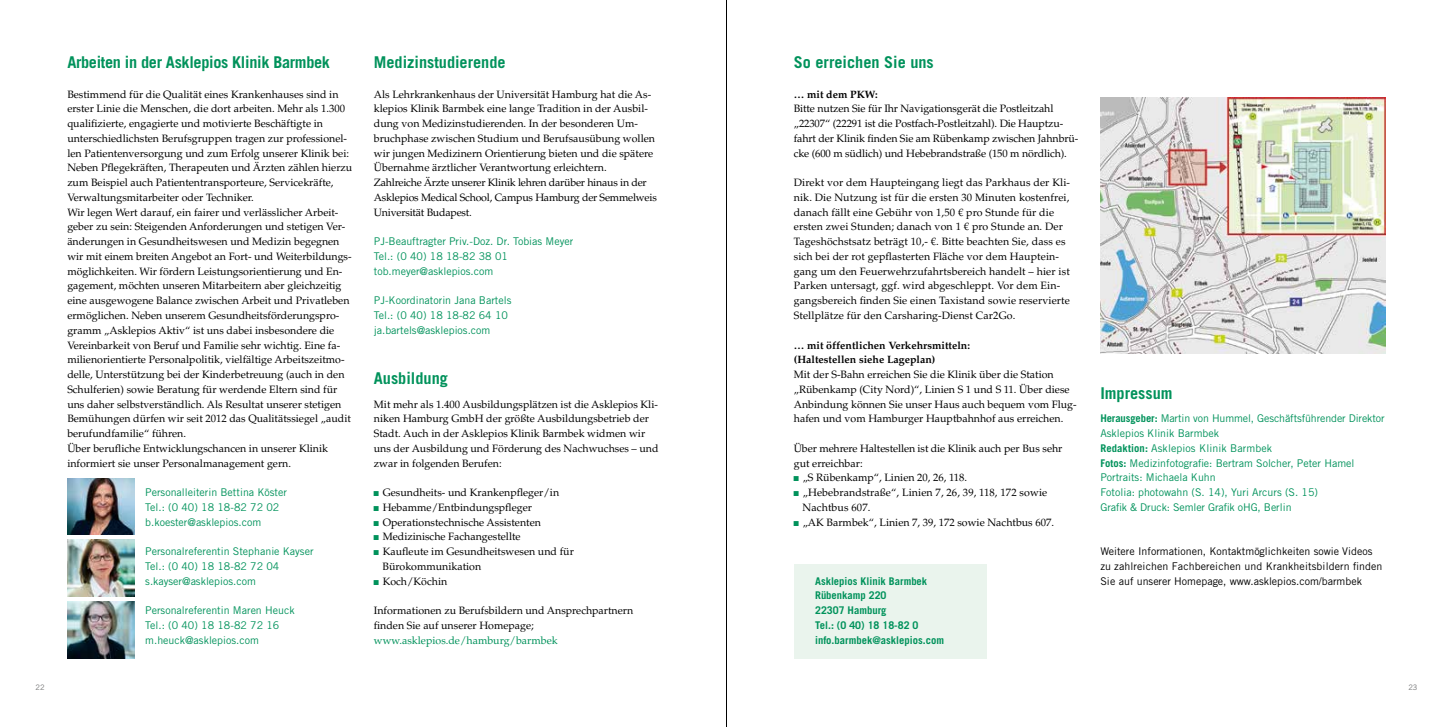
<style>
.page{position:relative;width:1453px;height:727px;background:#fff}
.page>*{position:absolute;margin:0;border:0;box-sizing:border-box;transform-origin:0 0}
.t1{font:700 16.25px "Trade Gothic LT Std";color:#00925b}
.t2{font:700 16.25px "Trade Gothic LT Std";letter-spacing:-.02em;color:#00925b}
.t3{font:10.62px/14.8px "Palatino LT Std";color:#000}
.t4{font:10.62px/14.8px "Trade Gothic LT Std";color:#00925b}
.t5{font:10.62px/14.8px "Trade Gothic LT Std";color:#000}
.t6{font:700 10.62px/14.8px "Trade Gothic LT Std";color:#00925b}
.t7{font:700 10.62px/14.8px "Palatino LT Std";color:#000}
.t8{font:10.62px "Palatino LT Std";color:#00925b}
.t9{font:7.5px "Trade Gothic LT Std";color:#707172}
.s1{font-family:"Arial Narrow";color:#00925b}
.s2{font-weight:700}
</style>
<div class="page">
<div style="left:794px;top:563px;width:192px;height:95px;background:#eaf4ed"></div>
<img style="left:67px;top:478px;width:68px;height:56px">
<img style="left:67px;top:539px;width:68px;height:57px">
<img style="left:67px;top:601px;width:68px;height:57px">
<img style="left:1100px;top:98px;width:285px;height:255px">
<hr style="left:726px;top:0;width:1px;height:726px;background:#000">
<h1 class="t2" style="left:67px;top:53px;width:264px">Arbeiten in der Asklepios Klinik Barmbek</h1>
<p class="t3" style="left:67px;top:87px;width:286px">Bestimmend für die Qualität eines Krankenhauses sind in erster Linie die Menschen, die dort arbeiten. Mehr als 1.300 qualifizierte, engagierte und motivierte Beschäftigte in unterschiedlichsten Berufsgruppen tragen zur professionel&shy;len Patientenversorgung und zum Erfolg unserer Klinik bei:<br>Neben Pflegekräften, Therapeuten und Ärzten zählen hierzu zum Beispiel auch Patiententransporteure, Servicekräfte, Verwaltungsmitarbeiter oder Techniker.<br>Wir legen Wert darauf, ein fairer und verlässlicher Arbeit&shy;geber zu sein: Steigenden Anforderungen und stetigen Ver&shy;änderungen in Gesundheitswesen und Medizin begegnen wir mit einem breiten Angebot an Fort- und Weiterbildungs&shy;möglichkeiten. Wir fördern Leistungsorientierung und En&shy;gagement, möchten unseren Mitarbeitern aber gleichzeitig eine ausgewogene Balance zwischen Arbeit und Privatleben ermöglichen. Neben unserem Gesundheitsförderungspro&shy;gramm „Asklepios Aktiv“ ist uns dabei insbesondere die Vereinbarkeit von Beruf und Familie sehr wichtig. Eine fa&shy;milienorientierte Personalpolitik, vielfältige Arbeitszeitmo&shy;delle, Unterstützung bei der Kinderbetreuung (auch in den Schulferien) sowie Beratung für werdende Eltern sind für uns daher selbstverständlich. Als Resultat unserer stetigen Bemühungen dürfen wir seit 2012 das Qualitätssiegel „audit berufundfamilie“ führen.<br>Über berufliche Entwicklungschancen in unserer Klinik informiert sie unser Personalmanagement gern.</p>
<p class="t4" style="left:145px;top:484px;width:143px">Personalleiterin Bettina Köster<br>Tel.: (0 40) 18 18-82 72 02 b.koester@asklepios.com</p>
<p class="t4" style="left:145px;top:543px;width:170px">Personalreferentin Stephanie Kayser<br>Tel.: (0 40) 18 18-82 72 04 s.kayser@asklepios.com</p>
<p class="t4" style="left:145px;top:602px;width:151px">Personalreferentin Maren Heuck<br>Tel.: (0 40) 18 18-82 72 16 m.heuck@asklepios.com</p>
<h1 class="t1" style="left:374px;top:53px;width:133px">Medizinstudierende</h1>
<p class="t3" style="left:374px;top:87px;width:284px">Als Lehrkrankenhaus der Universität Hamburg hat die As&shy;klepios Klinik Barmbek eine lange Tradition in der Ausbil&shy;dung von Medizinstudierenden. In der besonderen Um&shy;bruchphase zwischen Studium und Berufsausübung wollen wir jungen Medizinern Orientierung bieten und die spätere Übernahme ärztlicher Verantwortung erleichtern.<br>Zahlreiche Ärzte unserer Klinik lehren darüber hinaus in der Asklepios Medical School, Campus Hamburg der Semmelweis Universität Budapest.</p>
<p class="t4" style="left:374px;top:234px;width:201px">PJ-Beauftragter Priv.-Doz. Dr. Tobias Meyer<br>Tel.: (0 40) 18 18-82 38 01 tob.meyer@asklepios.com</p>
<p class="t4" style="left:374px;top:293px;width:139px">PJ-Koordinatorin Jana Bartels<br>Tel.: (0 40) 18 18-82 64 10 ja.bartels@asklepios.com</p>
<h1 class="t1" style="left:374px;top:368px;width:76px">Ausbildung</h1>
<p class="t3" style="left:374px;top:396px;width:286px">Mit mehr als 1.400 Ausbildungsplätzen ist die Asklepios Kli&shy;niken Hamburg GmbH der größte Ausbildungsbetrieb der Stadt. Auch in der Asklepios Klinik Barmbek widmen wir uns der Ausbildung und Förderung des Nachwuchses – und zwar in folgenden Berufen:</p>
<p class="t3" style="left:374px;top:485px;width:187px"><span class="s1">■</span> Gesundheits- und Krankenpfleger/in</p>
<p class="t3" style="left:374px;top:500px;width:160px"><span class="s1">■</span> Hebamme/Entbindungspfleger</p>
<p class="t3" style="left:374px;top:514px;width:169px"><span class="s1">■</span> Operationstechnische Assistenten</p>
<p class="t3" style="left:374px;top:529px;width:148px"><span class="s1">■</span> Medizinische Fachangestellte</p>
<p class="t3" style="left:383px;top:544px;width:193px;text-indent:-9px"><span class="s1">■</span> Kaufleute im Gesundheitswesen und für<br>Bürokommunikation</p>
<p class="t3" style="left:374px;top:573px;width:75px"><span class="s1">■</span> Koch/Köchin</p>
<p class="t3" style="left:374px;top:603px;width:261px">Informationen zu Berufsbildern und Ansprechpartnern finden Sie auf unserer Homepage;</p>
<p class="t8" style="left:374px;top:633px;width:185px">www.asklepios.de/hamburg/barmbek</p>
<h1 class="t1" style="left:794px;top:53px;width:141px">So erreichen Sie uns</h1>
<p class="t7" style="left:794px;top:87px;width:86px">… mit dem PKW:</p>
<p class="t3" style="left:794px;top:101px;width:286px">Bitte nutzen Sie für Ihr Navigationsgerät die Postleitzahl „22307“ (22291 ist die Postfach-Postleitzahl). Die Hauptzu&shy;fahrt der Klinik finden Sie am Rübenkamp zwischen Jahnbrü&shy;cke (600 m südlich) und Hebebrandstraße (150 m nördlich).</p>
<p class="t3" style="left:794px;top:175px;width:278px">Direkt vor dem Haupteingang liegt das Parkhaus der Kli&shy;nik. Die Nutzung ist für die ersten 30 Minuten kostenfrei, danach fällt eine Gebühr von 1,50 € pro Stunde für die ersten zwei Stunden; danach von 1 € pro Stunde an. Der Tageshöchstsatz beträgt 10,- €. Bitte beachten Sie, dass es sich bei der rot gepflasterten Fläche vor dem Hauptein&shy;gang um den Feuerwehrzufahrtsbereich handelt – hier ist Parken untersagt, ggf. wird abgeschleppt. Vor dem Ein&shy;gangsbereich finden Sie einen Taxistand sowie reservierte Stellplätze für den Carsharing-Dienst Car2Go.</p>
<p class="t7" style="left:794px;top:337px;width:178px">… mit öffentlichen Verkehrsmitteln: (Haltestellen siehe Lageplan)</p>
<p class="t3" style="left:794px;top:367px;width:284px">Mit der S-Bahn erreichen Sie die Klinik über die Station „Rübenkamp (City Nord)“, Linien S 1 und S 11. Über diese Anbindung können Sie unser Haus auch bequem vom Flug&shy;hafen und vom Hamburger Hauptbahnhof aus erreichen.</p>
<p class="t3" style="left:794px;top:441px;width:270px">Über mehrere Haltestellen ist die Klinik auch per Bus sehr gut erreichbar:</p>
<p class="t3" style="left:794px;top:470px;width:175px"><span class="s1">■</span> „S Rübenkamp“, Linien 20, 26, 118.</p>
<p class="t3" style="left:802px;top:485px;width:246px;text-indent:-9px"><span class="s1">■</span> „Hebebrandstraße“, Linien 7, 26, 39, 118, 172 sowie<br>Nachtbus 607.</p>
<p class="t3" style="left:794px;top:514px;width:262px"><span class="s1">■</span> „AK Barmbek“, Linien 7, 39, 172 sowie Nachtbus 607.</p>
<p class="t6" style="left:815px;top:573px;width:130px">Asklepios Klinik Barmbek<br>Rübenkamp 220<br>22307 Hamburg<br>Tel.: (0 40) 18 18-82 0 info.barmbek@asklepios.com</p>
<h1 class="t1" style="left:1100px;top:383px;width:74px">Impressum</h1>
<p class="t4" style="left:1100px;top:411px;width:286px"><span class="s2">Herausgeber:</span> Martin von Hummel, Geschäftsführender Direktor Asklepios Klinik Barmbek<br><span class="s2">Redaktion:</span> Asklepios Klinik Barmbek<br><span class="s2">Fotos:</span> Medizinfotografie: Bertram Solcher, Peter Hamel Portraits: Michaela Kuhn<br>Fotolia: photowahn (S. 14), Yuri Arcurs (S. 15)<br>Grafik &amp; Druck: Semler Grafik oHG, Berlin</p>
<p class="t5" style="left:1100px;top:543px;width:284px">Weitere Informationen, Kontaktmöglichkeiten sowie Videos zu zahlreichen Fachbereichen und Krankheitsbildern finden<br>Sie auf unserer Homepage, www.asklepios.com/barmbek</p>
<p class="t9" style="left:35px;top:682px;width:11px">22</p>
<p class="t9" style="left:1408px;top:682px;width:11px">23</p>
</div>
